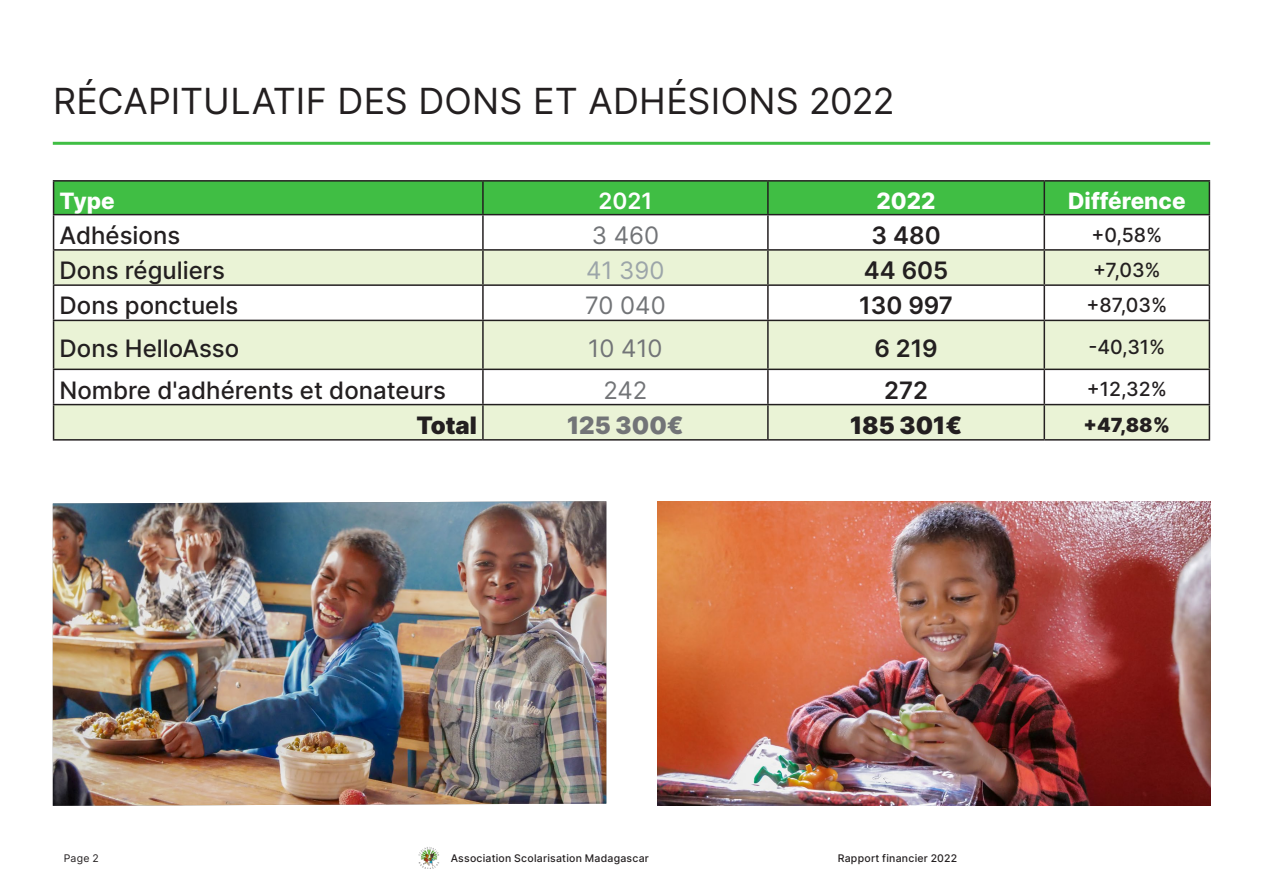
<style>
.page{position:relative;width:1263px;height:893px;background:#fff}
.page>*{position:absolute;margin:0;border:0;box-sizing:border-box;transform-origin:0 0}
.H2__align_left{font:36px "Inter";letter-spacing:.005em;color:#231f20}
.t1{font:500 24px "Inter";color:#231f20}
.t2{font:600 24px "Inter";color:#231f20}
.t3{font:24px "Inter";color:#727477}
.t4{font:900 24px "Inter";color:#231f20}
.t5{font:900 24px "Inter";color:#727477}
.t6{font:24px "Inter";color:#9ca5a9}
.t7{font:800 22.5px "Inter";color:#fff}
.t8{font:600 22.5px "Inter";color:#fff}
.t9{font:500 19.5px "Inter";color:#231f20}
.t10{font:900 19.5px "Inter";color:#231f20}
.t11{font:500 10.5px "Inter";letter-spacing:.02em;color:#231f20}
.t12{font:10.5px "Inter";color:#231f20}
</style>
<div class="page">
<img style="left:418px;top:847px;width:21px;height:21px">
<img style="left:53px;top:501px;width:553px;height:305px">
<img style="left:658px;top:501px;width:553px;height:305px">
<hr style="left:53px;top:142px;width:1157px;height:3px;background:#40be44">
<div style="left:54px;top:182px;width:1155px;height:32px;background:#40be44"></div>
<svg style="left:54px;top:251px;width:1155px;height:188px;fill:#eaf3d6"></svg>
<hr style="left:53px;top:180px;width:430px;height:2px;background:#231f20">
<hr style="left:53px;top:182px;width:1px;height:32px;background:#231f20">
<hr style="left:483px;top:180px;width:285px;height:2px;background:#231f20">
<hr style="left:482px;top:182px;width:2px;height:32px;background:#231f20">
<hr style="left:768px;top:180px;width:276px;height:2px;background:#231f20">
<hr style="left:767px;top:182px;width:2px;height:32px;background:#231f20">
<hr style="left:1044px;top:180px;width:166px;height:2px;background:#231f20">
<hr style="left:1043px;top:182px;width:2px;height:32px;background:#231f20">
<hr style="left:1209px;top:182px;width:1px;height:32px;background:#231f20">
<hr style="left:53px;top:214px;width:430px;height:1px;background:#231f20">
<hr style="left:53px;top:215px;width:1px;height:34px;background:#231f20">
<hr style="left:483px;top:214px;width:285px;height:1px;background:#231f20">
<hr style="left:482px;top:215px;width:2px;height:34px;background:#231f20">
<hr style="left:768px;top:214px;width:276px;height:1px;background:#231f20">
<hr style="left:767px;top:215px;width:2px;height:34px;background:#231f20">
<hr style="left:1044px;top:214px;width:166px;height:1px;background:#231f20">
<hr style="left:1043px;top:215px;width:2px;height:34px;background:#231f20">
<hr style="left:1209px;top:215px;width:1px;height:34px;background:#231f20">
<hr style="left:53px;top:249px;width:430px;height:2px;background:#231f20">
<hr style="left:53px;top:251px;width:1px;height:33px;background:#231f20">
<hr style="left:483px;top:249px;width:285px;height:2px;background:#231f20">
<hr style="left:482px;top:251px;width:2px;height:33px;background:#231f20">
<hr style="left:768px;top:249px;width:276px;height:2px;background:#231f20">
<hr style="left:767px;top:251px;width:2px;height:33px;background:#231f20">
<hr style="left:1044px;top:249px;width:166px;height:2px;background:#231f20">
<hr style="left:1043px;top:251px;width:2px;height:33px;background:#231f20">
<hr style="left:1209px;top:251px;width:1px;height:33px;background:#231f20">
<hr style="left:53px;top:284px;width:430px;height:2px;background:#231f20">
<hr style="left:53px;top:286px;width:1px;height:34px;background:#231f20">
<hr style="left:483px;top:284px;width:285px;height:2px;background:#231f20">
<hr style="left:482px;top:286px;width:2px;height:34px;background:#231f20">
<hr style="left:768px;top:284px;width:276px;height:2px;background:#231f20">
<hr style="left:767px;top:286px;width:2px;height:34px;background:#231f20">
<hr style="left:1044px;top:284px;width:166px;height:2px;background:#231f20">
<hr style="left:1043px;top:286px;width:2px;height:34px;background:#231f20">
<hr style="left:1209px;top:286px;width:1px;height:34px;background:#231f20">
<hr style="left:53px;top:320px;width:430px;height:1px;background:#231f20">
<hr style="left:53px;top:321px;width:1px;height:48px;background:#231f20">
<hr style="left:483px;top:320px;width:285px;height:1px;background:#231f20">
<hr style="left:482px;top:321px;width:2px;height:48px;background:#231f20">
<hr style="left:768px;top:320px;width:276px;height:1px;background:#231f20">
<hr style="left:767px;top:321px;width:2px;height:48px;background:#231f20">
<hr style="left:1044px;top:320px;width:166px;height:1px;background:#231f20">
<hr style="left:1043px;top:321px;width:2px;height:48px;background:#231f20">
<hr style="left:1209px;top:321px;width:1px;height:48px;background:#231f20">
<hr style="left:53px;top:369px;width:430px;height:1px;background:#231f20">
<hr style="left:53px;top:370px;width:1px;height:34px;background:#231f20">
<hr style="left:483px;top:369px;width:285px;height:1px;background:#231f20">
<hr style="left:482px;top:370px;width:2px;height:34px;background:#231f20">
<hr style="left:768px;top:369px;width:276px;height:1px;background:#231f20">
<hr style="left:767px;top:370px;width:2px;height:34px;background:#231f20">
<hr style="left:1044px;top:369px;width:166px;height:1px;background:#231f20">
<hr style="left:1043px;top:370px;width:2px;height:34px;background:#231f20">
<hr style="left:1209px;top:370px;width:1px;height:34px;background:#231f20">
<hr style="left:53px;top:404px;width:430px;height:1px;background:#231f20">
<hr style="left:53px;top:405px;width:1px;height:34px;background:#231f20">
<hr style="left:483px;top:404px;width:285px;height:1px;background:#231f20">
<hr style="left:482px;top:405px;width:2px;height:34px;background:#231f20">
<hr style="left:768px;top:404px;width:276px;height:1px;background:#231f20">
<hr style="left:767px;top:405px;width:2px;height:34px;background:#231f20">
<hr style="left:1044px;top:404px;width:166px;height:1px;background:#231f20">
<hr style="left:1043px;top:405px;width:2px;height:34px;background:#231f20">
<hr style="left:1209px;top:405px;width:1px;height:34px;background:#231f20">
<hr style="left:53px;top:439px;width:430px;height:2px;background:#231f20">
<hr style="left:483px;top:439px;width:285px;height:2px;background:#231f20">
<hr style="left:768px;top:439px;width:276px;height:2px;background:#231f20">
<hr style="left:1044px;top:439px;width:166px;height:2px;background:#231f20">
<p class="H2__align_left" style="left:53px;top:75px;width:843px">RÉCAPITULATIF DES DONS ET ADHÉSIONS 2022</p>
<p class="t7" style="left:60px;top:184px;width:57px">Type</p>
<p class="t8" style="left:598px;top:184px;width:55px">2021</p>
<p class="t7" style="left:876px;top:184px;width:61px">2022</p>
<p class="t7" style="left:1068px;top:184px;width:119px">Différence</p>
<p class="t1" style="left:60px;top:218px;width:122px">Adhésions</p>
<p class="t3" style="left:592px;top:218px;width:69px">3 460</p>
<p class="t2" style="left:871px;top:218px;width:71px">3 480</p>
<p class="t9" style="left:1091px;top:220px;width:72px">+0,58%</p>
<p class="t1" style="left:60px;top:253px;width:167px">Dons réguliers</p>
<p class="t6" style="left:586px;top:253px;width:80px">41 390</p>
<p class="t2" style="left:864px;top:253px;width:86px">44 605</p>
<p class="t9" style="left:1093px;top:256px;width:69px">+7,03%</p>
<p class="t1" style="left:60px;top:288px;width:180px">Dons ponctuels</p>
<p class="t3" style="left:585px;top:288px;width:82px">70 040</p>
<p class="t2" style="left:859px;top:288px;width:95px">130 997</p>
<p class="t9" style="left:1086px;top:291px;width:82px">+87,03%</p>
<p class="t1" style="left:60px;top:330px;width:181px">Dons HelloAsso</p>
<p class="t3" style="left:588px;top:330px;width:76px">10 410</p>
<p class="t2" style="left:874px;top:330px;width:65px">6 219</p>
<p class="t9" style="left:1088px;top:333px;width:78px">-40,31%</p>
<p class="t1" style="left:60px;top:372px;width:388px">Nombre d'adhérents et donateurs</p>
<p class="t3" style="left:603px;top:372px;width:46px">242</p>
<p class="t2" style="left:884px;top:372px;width:45px">272</p>
<p class="t9" style="left:1087px;top:375px;width:81px">+12,32%</p>
<p class="t4" style="left:416px;top:408px;width:62px">Total</p>
<p class="t5" style="left:567px;top:408px;width:118px">125 300€</p>
<p class="t4" style="left:850px;top:408px;width:114px">185 301€</p>
<p class="t10" style="left:1083px;top:410px;width:88px">+47,88%</p>
<p class="t12" style="left:64px;top:850px;width:37px">Page 2</p>
<p class="t11" style="left:451px;top:850px;width:200px">Association Scolarisation Madagascar</p>
<p class="t11" style="left:838px;top:850px;width:121px">Rapport financier 2022</p>
</div>
